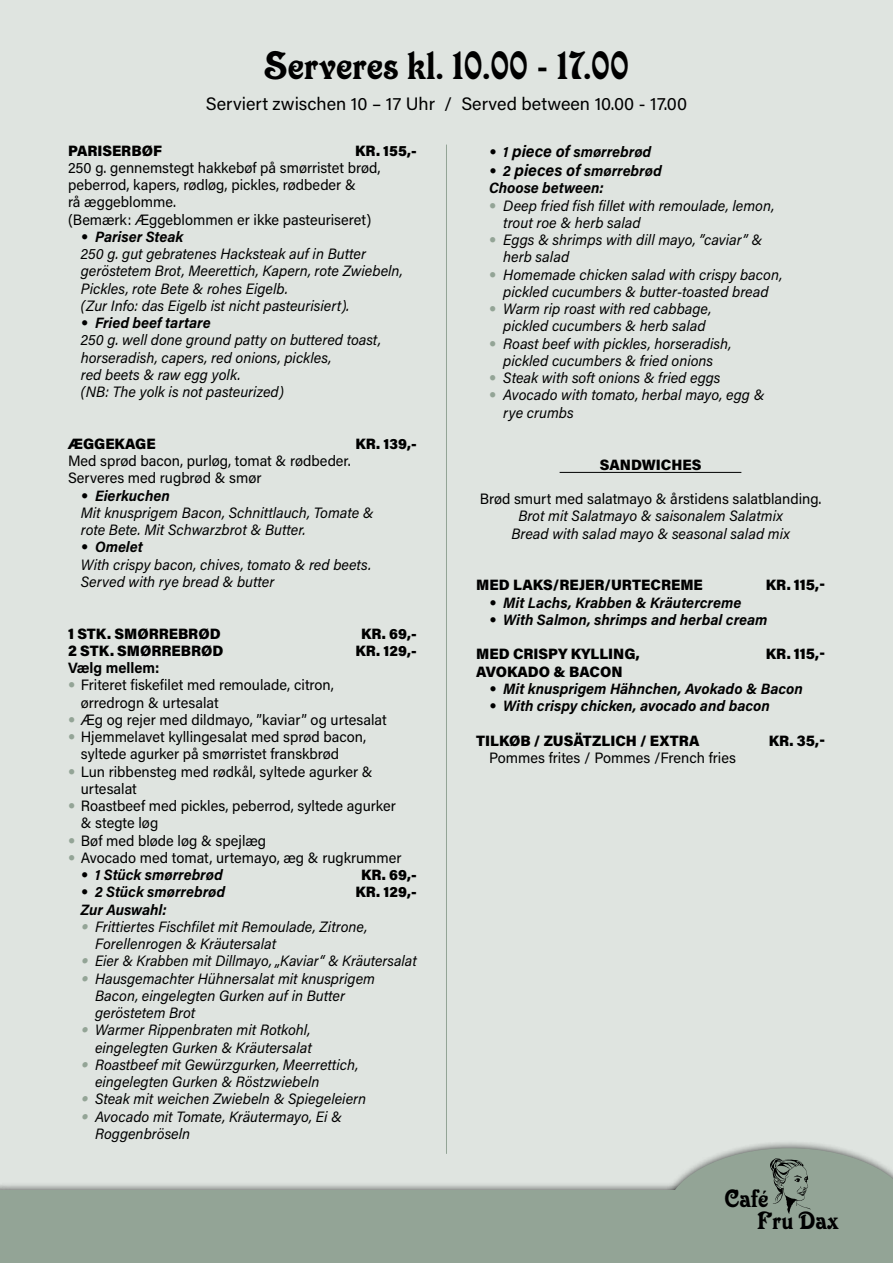
<style>
.page{position:relative;width:893px;height:1263px;background:#dfe4e0}
.page>*{position:absolute;margin:0;border:0;box-sizing:border-box;transform-origin:0 0}
.t1{font:42px "Victorian Std";color:#000}
.t2{font:26.55px/22px "Victorian Std";color:#000}
.t3{font:18px "Acumin Pro";letter-spacing:.005em;color:#000}
.t4{font:italic 15px/17.2px "Acumin Pro";color:#000}
.t5{font:15px/17.2px "Acumin Pro";color:#000}
.t6{font:italic 700 15px/17.2px "Acumin Pro";color:#000}
.t7{font:900 15px "Acumin Pro";color:#000}
.t8{font:italic 15px "Acumin Pro";color:#000;scale:.95 1}
.t9{font:700 15px "Acumin Pro";color:#000}
.s1{font-family:"Frutiger LT Std";font-weight:700}
.s2{font-weight:700}
.s3{font-family:"Avenir";color:#93a496}
.s4{font-family:"Frutiger LT Std"}
.s5{font-size:16.5px}
.s6{font-family:"Avenir";font-style:normal;color:#93a496}
</style>
<div class="page">
<div style="left:0;top:1182px;width:893px;height:81px;background:#000;opacity:.75"></div>
<div style="left:657px;top:1140px;width:236px;height:123px;background:#000;opacity:.75"></div>
<div style="left:0;top:1191px;width:893px;height:72px;background:#93a496"></div>
<svg style="left:665px;top:1148px;width:228px;height:66px"></svg>
<hr style="left:446px;top:145px;width:1px;height:1009px;background:#93a496">
<hr style="left:560px;top:472px;width:181px;height:1px;background:#000">
<h1 class="t1" style="left:264px;top:44px;width:366px">Serveres kl. 10.00 - 17.00</h1>
<p class="t3" style="left:206px;top:91px;width:483px">Serviert zwischen 10 – 17 Uhr / Served between 10.00 - 17.00</p>
<p class="t7" style="left:68px;top:140px;width:95px">PARISERBØF</p>
<p class="t7" style="left:355px;top:140px;width:63px">KR. 155,-</p>
<p class="t5" style="left:68px;top:158px;width:314px">250 g. gennemstegt hakkebøf på smørristet brød, peberrod, kapers, rødløg, pickles, rødbeder &amp;<br>rå æggeblomme.<br>(Bemærk: Æggeblommen er ikke pasteuriseret)</p>
<p class="t4" style="left:81px;top:227px;width:323px"><span class="s1">•</span> <span class="s2">Pariser Steak<br></span>250 g. gut gebratenes Hacksteak auf in Butter geröstetem Brot, Meerettich, Kapern, rote Zwiebeln, Pickles, rote Bete &amp; rohes Eigelb.<br>(Zur Info: das Eigelb ist nicht pasteurisiert).</p>
<p class="t4" style="left:81px;top:314px;width:302px"><span class="s1">•</span> <span class="s2">Fried beef tartare<br></span>250 g. well done ground patty on buttered toast, horseradish, capers, red onions, pickles,<br>red beets &amp; raw egg yolk.<br>(NB: The yolk is not pasteurized)</p>
<p class="t7" style="left:68px;top:433px;width:89px">ÆGGEKAGE</p>
<p class="t7" style="left:355px;top:433px;width:63px">KR. 139,-</p>
<p class="t5" style="left:68px;top:452px;width:284px">Med sprød bacon, purløg, tomat &amp; rødbeder.<br>Serveres med rugbrød &amp; smør</p>
<p class="t4" style="left:81px;top:486px;width:294px"><span class="s1">•</span> <span class="s2">Eierkuchen<br></span>Mit knusprigem Bacon, Schnittlauch, Tomate &amp; rote Bete. Mit Schwarzbrot &amp; Butter.</p>
<p class="t4" style="left:81px;top:538px;width:292px"><span class="s1">•</span> <span class="s2">Omelet<br></span>With crispy bacon, chives, tomato &amp; red beets.<br>Served with rye bread &amp; butter</p>
<p class="t7" style="left:68px;top:623px;width:154px">1 STK. SMØRREBRØD</p>
<p class="t7" style="left:361px;top:623px;width:57px">KR. 69,-</p>
<p class="t7" style="left:68px;top:640px;width:157px">2 STK. SMØRREBRØD</p>
<p class="t7" style="left:355px;top:640px;width:63px">KR. 129,-</p>
<p class="t9" style="left:68px;top:657px;width:93px">Vælg mellem:</p>
<p class="t5" style="left:81px;top:676px;width:255px;text-indent:-13px"><span class="s3">•</span> Friteret fiskefilet med remoulade, citron, ørredrogn &amp; urtesalat</p>
<p class="t5" style="left:68px;top:710px;width:320px"><span class="s3">•</span> Æg og rejer med dildmayo, ”kaviar” og urtesalat</p>
<p class="t5" style="left:81px;top:728px;width:287px;text-indent:-13px"><span class="s3">•</span> Hjemmelavet kyllingesalat med sprød bacon, syltede agurker på smørristet franskbrød</p>
<p class="t5" style="left:81px;top:762px;width:293px;text-indent:-13px"><span class="s3">•</span> Lun ribbensteg med rødkål, syltede agurker &amp; urtesalat</p>
<p class="t5" style="left:81px;top:797px;width:317px;text-indent:-13px"><span class="s3">•</span> Roastbeef med pickles, peberrod, syltede agurker &amp; stegte løg</p>
<p class="t5" style="left:68px;top:831px;width:200px"><span class="s3">•</span> Bøf med bløde løg &amp; spejlæg</p>
<p class="t5" style="left:68px;top:848px;width:335px"><span class="s3">•</span> Avocado med tomat, urtemayo, æg &amp; rugkrummer</p>
<p class="t6" style="left:81px;top:865px;width:143px"><span class="s4">•</span> 1 Stück smørrebrød</p>
<p class="t7" style="left:361px;top:864px;width:57px">KR. 69,-</p>
<p class="t6" style="left:81px;top:883px;width:146px"><span class="s4">•</span> 2 Stück smørrebrød</p>
<p class="t7" style="left:355px;top:881px;width:63px">KR. 129,-</p>
<p class="t6" style="left:81px;top:900px;width:87px">Zur Auswahl:</p>
<p class="t4" style="left:95px;top:917px;width:274px;text-indent:-14px"><span class="s3">•</span> Frittiertes Fischfilet mit Remoulade, Zitrone,<br>Forellenrogen &amp; Kräutersalat</p>
<p class="t8" style="left:81px;top:951px;width:355px"><span class="s3">•</span> Eier &amp; Krabben mit Dillmayo, „Kaviar“ &amp; Kräutersalat</p>
<p class="t4" style="left:95px;top:969px;width:282px;text-indent:-14px"><span class="s3">•</span> Hausgemachter Hühnersalat mit knusprigem<br>Bacon, eingelegten Gurken auf in Butter geröstetem Brot</p>
<p class="t4" style="left:81px;top:1021px;width:233px;text-align:right"><span class="s3">•</span> Warmer Rippenbraten mit Rotkohl, eingelegten Gurken &amp; Kräutersalat</p>
<p class="t4" style="left:95px;top:1055px;width:265px;text-indent:-14px"><span class="s3">•</span> Roastbeef mit Gewürzgurken, Meerrettich, eingelegten Gurken &amp; Röstzwiebeln</p>
<p class="t4" style="left:81px;top:1090px;width:287px"><span class="s3">•</span> Steak mit weichen Zwiebeln &amp; Spiegeleiern</p>
<p class="t4" style="left:95px;top:1107px;width:249px;text-indent:-14px"><span class="s3">•</span> Avocado mit Tomate, Kräutermayo, Ei &amp;<br>Roggenbröseln</p>
<p class="t6" style="left:489px;top:142px;width:164px"><span class="s4">•</span> 1 <span class="s5">piece of</span> smørrebrød</p>
<p class="t6" style="left:489px;top:162px;width:174px"><span class="s4">•</span> 2 <span class="s5">pieces of</span> smørrebrød<br>Choose between:</p>
<p class="t4" style="left:503px;top:196px;width:272px;text-indent:-14px"><span class="s6">•</span> Deep fried fish fillet with remoulade, lemon, trout roe &amp; herb salad</p>
<p class="t4" style="left:503px;top:231px;width:260px;text-indent:-14px"><span class="s6">•</span> Eggs &amp; shrimps with dill mayo, ”caviar” &amp; herb salad</p>
<p class="t4" style="left:489px;top:265px;width:295px;text-align:center"><span class="s6">•</span> Homemade chicken salad with crispy bacon, pickled cucumbers &amp; butter-toasted bread</p>
<p class="t4" style="left:489px;top:300px;width:224px;text-align:center"><span class="s6">•</span> Warm rip roast with red cabbage, pickled cucumbers &amp; herb salad</p>
<p class="t4" style="left:489px;top:334px;width:244px;text-align:center"><span class="s6">•</span> Roast beef with pickles, horseradish, pickled cucumbers &amp; fried onions</p>
<p class="t4" style="left:489px;top:369px;width:233px"><span class="s6">•</span> Steak with soft onions &amp; fried eggs</p>
<p class="t4" style="left:503px;top:386px;width:263px;text-indent:-14px"><span class="s6">•</span> Avocado with tomato, herbal mayo, egg &amp; rye crumbs</p>
<p class="t7" style="left:600px;top:454px;width:103px">SANDWICHES</p>
<p class="t5" style="left:480px;top:489px;width:343px">Brød smurt med salatmayo &amp; årstidens salatblanding.</p>
<p class="t4" style="left:511px;top:507px;width:280px;text-align:center">Brot mit Salatmayo &amp; saisonalem Salatmix<br>Bread with salad mayo &amp; seasonal salad mix</p>
<p class="t7" style="left:476px;top:574px;width:228px">MED LAKS/REJER/URTECREME</p>
<p class="t7" style="left:766px;top:574px;width:61px">KR. 115,-</p>
<p class="t6" style="left:489px;top:593px;width:254px"><span class="s4">•</span> Mit Lachs, Krabben &amp; Kräutercreme</p>
<p class="t6" style="left:489px;top:610px;width:280px"><span class="s4">•</span> With Salmon, shrimps and herbal cream</p>
<p class="t7" style="left:476px;top:643px;width:165px">MED CRISPY KYLLING,</p>
<p class="t7" style="left:766px;top:643px;width:61px">KR. 115,-</p>
<p class="t7" style="left:476px;top:661px;width:148px">AVOKADO &amp; BACON</p>
<p class="t6" style="left:489px;top:679px;width:315px"><span class="s4">•</span> Mit knusprigem Hähnchen, Avokado &amp; Bacon</p>
<p class="t6" style="left:489px;top:696px;width:282px"><span class="s4">•</span> With crispy chicken, avocado and bacon</p>
<p class="t7" style="left:476px;top:730px;width:225px">TILKØB / ZUSÄTZLICH / EXTRA</p>
<p class="t7" style="left:769px;top:730px;width:58px">KR. 35,-</p>
<p class="t5" style="left:489px;top:748px;width:248px">Pommes frites / Pommes /French fries</p>
<h2 class="t2" style="left:757px;top:1187px;width:83px;text-indent:-33px">Café<br>Fru Dax</h2>
</div>
